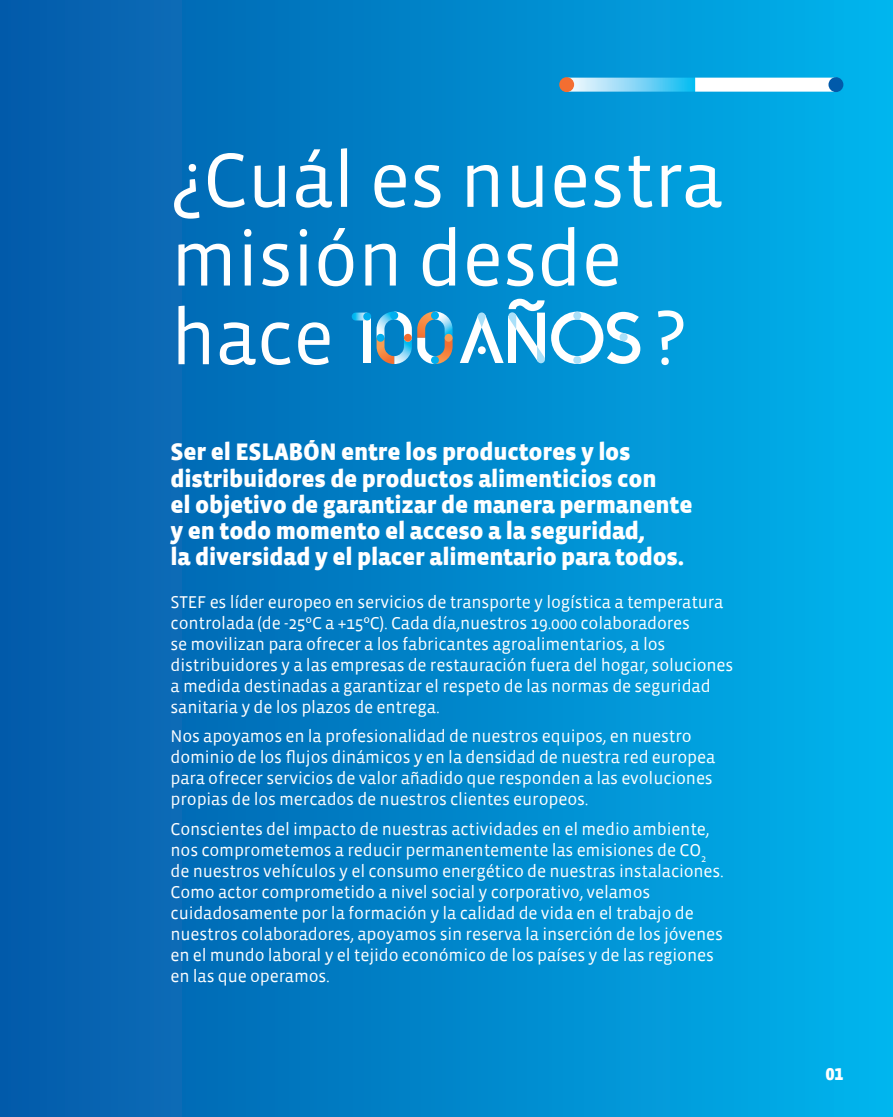
<style>
.page{position:relative;width:893px;height:1117px;background:#fff}
.page>*{position:absolute;margin:0;border:0;box-sizing:border-box;transform-origin:0 0}
.t1{font:78.58px/78.6px "Vista Sans";letter-spacing:-.01em;color:#fff}
.t2{font:900 24.5px/26.2px "Vista Sans";letter-spacing:-.01em;color:#fff}
.t3{font:17.5px/21px "Vista Sans";letter-spacing:-.01em;color:#fff}
.t4{font:900 17.5px "Vista Sans Alt";color:#fff}
</style>
<div class="page">
<div style="left:0;top:0;width:893px;height:1116px;background:linear-gradient(to right,#0458a8,#00b4ed)"></div>
<svg style="left:569px;top:78px;width:126px;height:14px"></svg>
<div style="left:695px;top:78px;width:141px;height:14px;background:#fff"></div>
<div style="left:559px;top:77px;width:15px;height:15px;background:#f36e31;border-radius:50%"></div>
<div style="left:828px;top:77px;width:15px;height:15px;background:#015aaa;border-radius:50%"></div>
<div style="left:363px;top:316px;width:8px;height:47px;background:#fff"></div>
<svg style="left:352px;top:312px;width:13px;height:8px"></svg>
<svg style="left:377px;top:311px;width:76px;height:53px"></svg>
<div style="left:445px;top:334px;width:8px;height:8px;background:#f89d53;border-radius:50%"></div>
<div style="left:431px;top:356px;width:8px;height:8px;background:#00aeef;border-radius:50%"></div>
<div style="left:363px;top:312px;width:8px;height:8px;background:#00aeef;border-radius:50%"></div>
<div style="left:431px;top:311px;width:8px;height:8px;background:#00aeef;border-radius:50%"></div>
<div style="left:390px;top:311px;width:8px;height:8px;background:#00aeef;border-radius:50%"></div>
<svg style="left:551px;top:311px;width:89px;height:53px"></svg>
<div style="left:573px;top:311px;width:8px;height:8px;background:#aae0f9;border-radius:50%"></div>
<div style="left:573px;top:356px;width:8px;height:8px;background:#aae0f9;border-radius:50%"></div>
<svg style="left:460px;top:298px;width:85px;height:65px"></svg>
<h1 class="t1" style="left:171px;top:143px;width:554px">¿Cuál es nuestra misión desde hace</h1>
<h1 class="t1" style="left:654px;top:300px;width:35px">?</h1>
<h2 class="t2" style="left:171px;top:439px;width:524px">Ser el ESLABÓN entre los productores y los distribuidores de productos alimenticios con<br>el objetivo de garantizar de manera permanente y en todo momento el acceso a la seguridad,<br>la diversidad y el placer alimentario para todos.</h2>
<p class="t3" style="left:171px;top:591px;width:564px">STEF es líder europeo en servicios de transporte y logística a temperatura controlada (de -25ºC a +15ºC). Cada día,nuestros 19.000 colaboradores<br>se movilizan para ofrecer a los fabricantes agroalimentarios, a los distribuidores y a las empresas de restauración fuera del hogar, soluciones a medida destinadas a garantizar el respeto de las normas de seguridad sanitaria y de los plazos de entrega.</p>
<p class="t3" style="left:171px;top:726px;width:546px">Nos apoyamos en la profesionalidad de nuestros equipos, en nuestro dominio de los flujos dinámicos y en la densidad de nuestra red europea para ofrecer servicios de valor añadido que responden a las evoluciones propias de los mercados de nuestros clientes europeos.</p>
<p class="t3" style="left:171px;top:819px;width:555px">Conscientes del impacto de nuestras actividades en el medio ambiente, nos comprometemos a reducir permanentemente las emisiones de CO<sub>2 </sub>de nuestros vehículos y el consumo energético de nuestras instalaciones.<br>Como actor comprometido a nivel social y corporativo, velamos cuidadosamente por la formación y la calidad de vida en el trabajo de nuestros colaboradores, apoyamos sin reserva la inserción de los jóvenes en el mundo laboral y el tejido económico de los países y de las regiones en las que operamos.</p>
<p class="t4" style="left:826px;top:1065px;width:19px">01</p>
</div>
